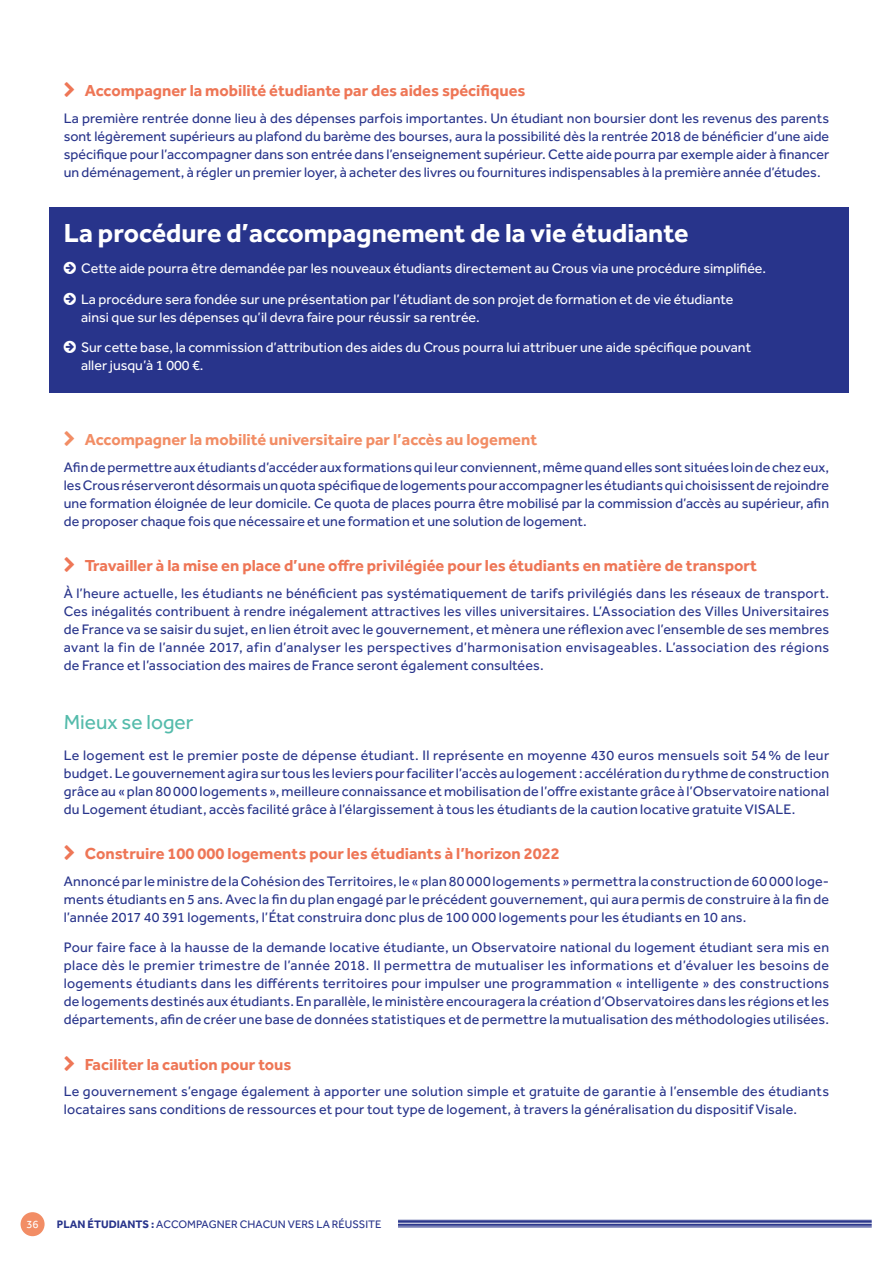
<style>
.page{position:relative;width:893px;height:1263px;background:#fff}
.page>*{position:absolute;margin:0;border:0;box-sizing:border-box;transform-origin:0 0}
.t1{font:700 27px "Effra";color:#fff}
.t2{font:21px "Effra";color:#54bbab}
.t3{font:700 16.5px "Effra";color:#ee7656}
.t4{font:700 16.5px "Effra";color:#f28d65}
.t5{font:14.25px/18px "Effra";letter-spacing:.01em;color:#28348b;text-align:justify}
.t6{font:14.25px/30.8px "Effra";color:#fff}
.t7{font:11.25px "Effra";color:#28348b}
.t8{font:11.25px "Effra";color:#fff}
.s1{font-weight:700}
</style>
<div class="page">
<div style="left:49px;top:208px;width:799px;height:185px;background:#28348b"></div>
<div style="left:21px;top:1212px;width:24px;height:24px;background:#f28d65;border-radius:50%"></div>
<hr style="left:398px;top:1227px;width:474px;height:1px;background:#28348b">
<hr style="left:398px;top:1225px;width:474px;height:1px;background:#28348b">
<hr style="left:398px;top:1224px;width:474px;height:1px;background:#28348b">
<hr style="left:398px;top:1222px;width:474px;height:1px;background:#28348b">
<hr style="left:398px;top:1221px;width:474px;height:1px;background:#28348b">
<hr style="left:398px;top:1220px;width:474px;height:1px;background:#28348b">
<p class="t3" style="left:85px;top:80px;width:442px">Accompagner la mobilité étudiante par des aides spécifiques</p>
<p class="t5" style="left:64px;top:109px;width:767px">La première rentrée donne lieu à des dépenses parfois importantes. Un étudiant non boursier dont les revenus des parents sont légèrement supérieurs au plafond du barème des bourses, aura la possibilité dès la rentrée 2018 de bénéficier d’une aide spécifique pour l’accompagner dans son entrée dans l’enseignement supérieur. Cette aide pourra par exemple aider à financer un déménagement, à régler un premier loyer, à acheter des livres ou fournitures indispensables à la première année d’études.</p>
<h1 class="t1" style="left:64px;top:217px;width:626px">La procédure d’accompagnement de la vie étudiante</h1>
<p class="t6" style="left:81px;top:253px;width:687px">Cette aide pourra être demandée par les nouveaux étudiants directement au Crous via une procédure simplifiée.<br>La procédure sera fondée sur une présentation par l’étudiant de son projet de formation et de vie étudiante</p>
<p class="t6" style="left:81px;top:301px;width:671px">ainsi que sur les dépenses qu’il devra faire pour réussir sa rentrée.<br>Sur cette base, la commission d’attribution des aides du Crous pourra lui attribuer une aide spécifique pouvant</p>
<p class="t6" style="left:81px;top:350px;width:124px">aller jusqu’à 1 000 €.</p>
<p class="t4" style="left:85px;top:430px;width:454px">Accompagner la mobilité universitaire par l’accès au logement</p>
<p class="t5" style="left:64px;top:458px;width:767px">Afin de permettre aux étudiants d’accéder aux formations qui leur conviennent, même quand elles sont situées loin de chez eux, les Crous réserveront désormais un quota spécifique de logements pour accompagner les étudiants qui choisissent de rejoindre une formation éloignée de leur domicile. Ce quota de places pourra être mobilisé par la commission d’accès au supérieur, afin de proposer chaque fois que nécessaire et une formation et une solution de logement.</p>
<p class="t3" style="left:85px;top:556px;width:674px">Travailler à la mise en place d’une offre privilégiée pour les étudiants en matière de transport</p>
<p class="t5" style="left:64px;top:584px;width:767px">À l’heure actuelle, les étudiants ne bénéficient pas systématiquement de tarifs privilégiés dans les réseaux de transport.<br>Ces inégalités contribuent à rendre inégalement attractives les villes universitaires. L’Association des Villes Universitaires de France va se saisir du sujet, en lien étroit avec le gouvernement, et mènera une réflexion avec l’ensemble de ses membres avant la fin de l’année 2017, afin d’analyser les perspectives d’harmonisation envisageables. L’association des régions de France et l’association des maires de France seront également consultées.</p>
<h2 class="t2" style="left:64px;top:710px;width:131px">Mieux se loger</h2>
<p class="t5" style="left:64px;top:746px;width:767px">Le logement est le premier poste de dépense étudiant. Il représente en moyenne 430 euros mensuels soit 54% de leur budget. Le gouvernement agira sur tous les leviers pour faciliter l’accès au logement : accélération du rythme de construction grâce au «plan 80 000 logements», meilleure connaissance et mobilisation de l’offre existante grâce à l’Observatoire national du Logement étudiant, accès facilité grâce à l’élargissement à tous les étudiants de la caution locative gratuite VISALE.</p>
<p class="t3" style="left:85px;top:843px;width:477px">Construire 100 000 logements pour les étudiants à l’horizon 2022</p>
<p class="t5" style="left:64px;top:872px;width:767px;text-align:left">Annoncé par le ministre de la Cohésion des Territoires, le «plan 80 000 logements» permettra la construction de 60 000 loge&shy;ments étudiants en 5 ans. Avec la fin du plan engagé par le précédent gouvernement, qui aura permis de construire à la fin de l’année 2017 40 391 logements, l’État construira donc plus de 100 000 logements pour les étudiants en 10 ans.</p>
<p class="t5" style="left:64px;top:938px;width:767px">Pour faire face à la hausse de la demande locative étudiante, un Observatoire national du logement étudiant sera mis en place dès le premier trimestre de l’année 2018. Il permettra de mutualiser les informations et d’évaluer les besoins de logements étudiants dans les différents territoires pour impulser une programmation « intelligente » des constructions de logements destinés aux étudiants. En parallèle, le ministère encouragera la création d’Observatoires dans les régions et les départements, afin de créer une base de données statistiques et de permettre la mutualisation des méthodologies utilisées.</p>
<p class="t3" style="left:85px;top:1054px;width:208px">Faciliter la caution pour tous</p>
<p class="t5" style="left:64px;top:1082px;width:767px">Le gouvernement s’engage également à apporter une solution simple et gratuite de garantie à l’ensemble des étudiants locataires sans conditions de ressources et pour tout type de logement, à travers la généralisation du dispositif Visale.</p>
<p class="t8" style="left:27px;top:1217px;width:14px">36</p>
<p class="t7" style="left:57px;top:1217px;width:326px"><span class="s1">PLAN ÉTUDIANTS :</span> ACCOMPAGNER CHACUN VERS LA RÉUSSITE</p>
</div>
